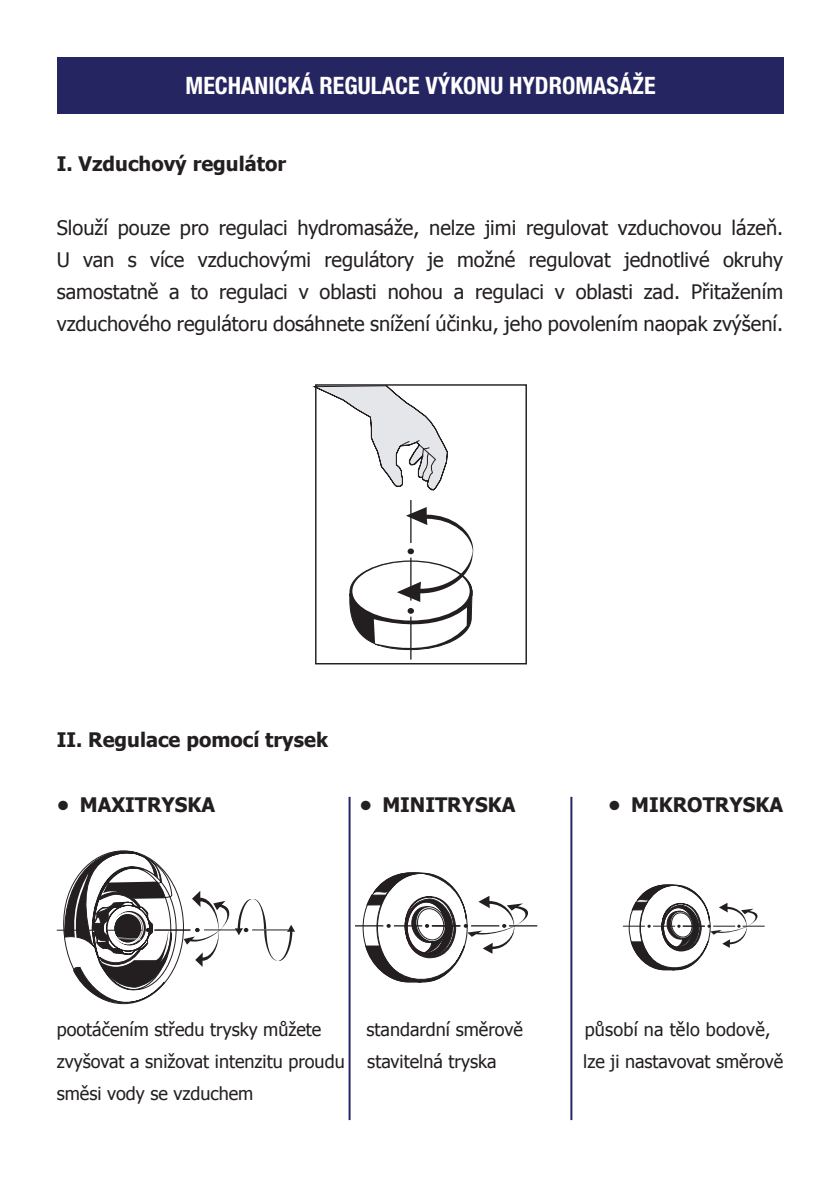
<style>
.page{position:relative;width:840px;height:1191px;background:#fff}
.page>*{position:absolute;margin:0;border:0;box-sizing:border-box;transform-origin:0 0}
.t1{font:700 condensed 24px "Helvetica Neue LT Pro";color:#fff}
.t2{font:20px/32px "Tahoma";color:#231f20;text-align:justify}
.t3{font:700 20px "Tahoma";color:#231f20}
.t4{font:18px "Tahoma";color:#231f20}
</style>
<div class="page">
<div style="left:57px;top:57px;width:726px;height:56px;background:#252561"></div>
<svg style="left:312px;top:386px;width:136px;height:105px"></svg>
<div style="left:315px;top:384px;width:211px;height:280px;border:1px solid #231f20"></div>
<hr style="left:410px;top:500px;width:1px;height:43px;background:#231f20">
<svg style="left:349px;top:507px;width:124px;height:153px"></svg>
<hr style="left:57px;top:929px;width:36px;height:1px;background:#231f20">
<svg style="left:62px;top:850px;width:233px;height:155px"></svg>
<svg style="left:355px;top:872px;width:182px;height:111px"></svg>
<svg style="left:622px;top:884px;width:142px;height:87px"></svg>
<hr style="left:348px;top:797px;width:2px;height:323px;background:#252561">
<hr style="left:570px;top:797px;width:2px;height:323px;background:#252561">
<p class="t1" style="left:185px;top:71px;width:471px">MECHANICKÁ REGULACE VÝKONU HYDROMASÁŽE</p>
<p class="t3" style="left:57px;top:150px;width:231px">I. Vzduchový regulátor</p>
<p class="t2" style="left:57px;top:211px;width:727px">Slouží pouze pro regulaci hydromasáže, nelze jimi regulovat vzduchovou lázeň.</p>
<p class="t2" style="left:57px;top:243px;width:727px">U van s více vzduchovými regulátory je možné regulovat jednotlivé okruhy samostatně a to regulaci v oblasti nohou a regulaci v oblasti zad. Přitažením vzduchového regulátoru dosáhnete snížení účinku, jeho povolením naopak zvýšení.</p>
<p class="t3" style="left:57px;top:726px;width:273px">II. Regulace pomocí trysek</p>
<p class="t3" style="left:57px;top:790px;width:160px">• MAXITRYSKA</p>
<p class="t3" style="left:359px;top:790px;width:158px">• MINITRYSKA</p>
<p class="t3" style="left:608px;top:790px;width:176px">• MIKROTRYSKA</p>
<p class="t4" style="left:57px;top:1017px;width:266px">pootáčením středu trysky můžete</p>
<p class="t4" style="left:366px;top:1017px;width:158px">standardní směrově</p>
<p class="t4" style="left:584px;top:1017px;width:187px">působí na tělo bodově,</p>
<p class="t4" style="left:57px;top:1049px;width:289px">zvyšovat a snižovat intenzitu proudu</p>
<p class="t4" style="left:367px;top:1049px;width:131px">stavitelná tryska</p>
<p class="t4" style="left:583px;top:1049px;width:201px">lze ji nastavovat směrově</p>
<p class="t4" style="left:57px;top:1081px;width:198px">směsi vody se vzduchem</p>
</div>
